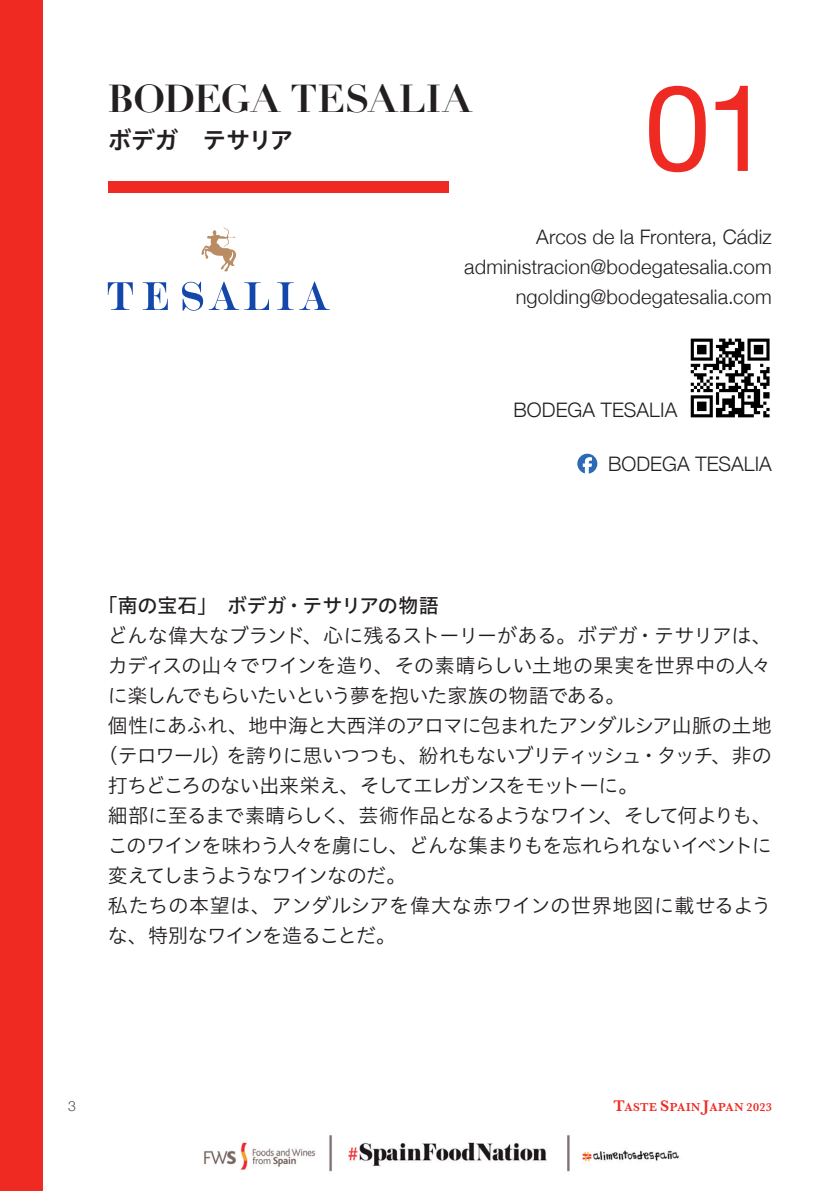
<style>
.page{position:relative;width:840px;height:1191px;background:#fff}
.page>*{position:absolute;margin:0;border:0;box-sizing:border-box;transform-origin:0 0}
.t1{font:120px "Helvetica Neue";color:#ee2a23}
.t2{font:700 38px "Didot";color:#231f20}
.t3{font:24px "Hiragino UD Sans Std W6";letter-spacing:-.035em;color:#231f20}
.t4{font:20px/30px "Hiragino UD Sans Std W3";letter-spacing:-.04em;color:#231f20;text-align:justify}
.t5{font:300 20px "Helvetica Neue";letter-spacing:.005em;color:#231f20}
.t6{font:20px/30px "Hiragino UD Sans Std W3";letter-spacing:-.005em;color:#231f20}
.t7{font:20px "Hiragino UD Sans Std W3";letter-spacing:-.06em;color:#231f20}
.t8{font:20px "Hiragino UD Sans Std W3";letter-spacing:-.065em;color:#231f20}
.t9{font:20px "Hiragino UD Sans Std W5";letter-spacing:-.015em;color:#231f20}
.t10{font:300 14px "Helvetica Neue";color:#4b4c4d}
.t11{font:600 12px "Baskerville";letter-spacing:.035em;color:#ee2a23}
.s1{font-size:16px}
</style>
<div class="page">
<img style="left:204px;top:1135px;width:475px;height:37px">
<div style="left:0;top:0;width:43px;height:1191px;background:#ee2a23"></div>
<div style="left:108px;top:181px;width:340px;height:12px;background:#ee2a23"></div>
<svg style="left:690px;top:338px;width:79px;height:79px"></svg>
<svg style="left:201px;top:227px;width:35px;height:45px"></svg>
<svg style="left:108px;top:282px;width:221px;height:29px"></svg>
<svg style="left:577px;top:454px;width:20px;height:20px"></svg>
<p class="t2" style="left:108px;top:75px;width:365px">BODEGA TESALIA</p>
<p class="t3" style="left:108px;top:121px;width:187px">ボデガ　テサリア</p>
<p class="t1" style="left:643px;top:42px;width:129px">01</p>
<p class="t5" style="left:536px;top:221px;width:237px">Arcos de la Frontera, Cádiz</p>
<p class="t5" style="left:464px;top:251px;width:309px">administracion@bodegatesalia.com</p>
<p class="t5" style="left:515px;top:281px;width:257px">ngolding@bodegatesalia.com</p>
<p class="t5" style="left:513px;top:393px;width:165px">BODEGA TESALIA</p>
<p class="t5" style="left:607px;top:447px;width:165px">BODEGA TESALIA</p>
<p class="t9" style="left:98px;top:590px;width:342px">「南の宝石」　ボデガ・テサリアの物語</p>
<p class="t4" style="left:108px;top:619px;width:665px">どんな偉大なブランド、心に残るストーリーがある。ボデガ・テサリアは、カディスの山々でワインを造り、その素晴らしい土地の果実を世界中の人々に楽しんでもらいたいという夢を抱いた家族の物語である。</p>
<p class="t4" style="left:108px;top:709px;width:665px">個性にあふれ、地中海と大西洋のアロマに包まれたアンダルシア山脈の土地</p>
<p class="t7" style="left:98px;top:740px;width:675px">（テロワール）を誇りに思いつつも、紛れもないブリティッシュ・タッチ、非の</p>
<p class="t8" style="left:108px;top:770px;width:531px">打ちどころのない出来栄え、そしてエレガンスをモットーに。</p>
<p class="t4" style="left:108px;top:799px;width:665px">細部に至るまで素晴らしく、芸術作品となるようなワイン、そして何よりも、このワインを味わう人々を虜にし、どんな集まりもを忘れられないイベントに変えてしまうようなワインなのだ。</p>
<p class="t6" style="left:108px;top:889px;width:665px">私たちの本望は、アンダルシアを偉大な赤ワインの世界地図に載せるような、特別なワインを造ることだ。</p>
<p class="t10" style="left:68px;top:1094px;width:9px">3</p>
<p class="t11" style="left:613px;top:1099px;width:160px"><span class="s1">T</span>ASTE <span class="s1">S</span>PAIN <span class="s1">J</span>APAN 2023</p>
</div>
